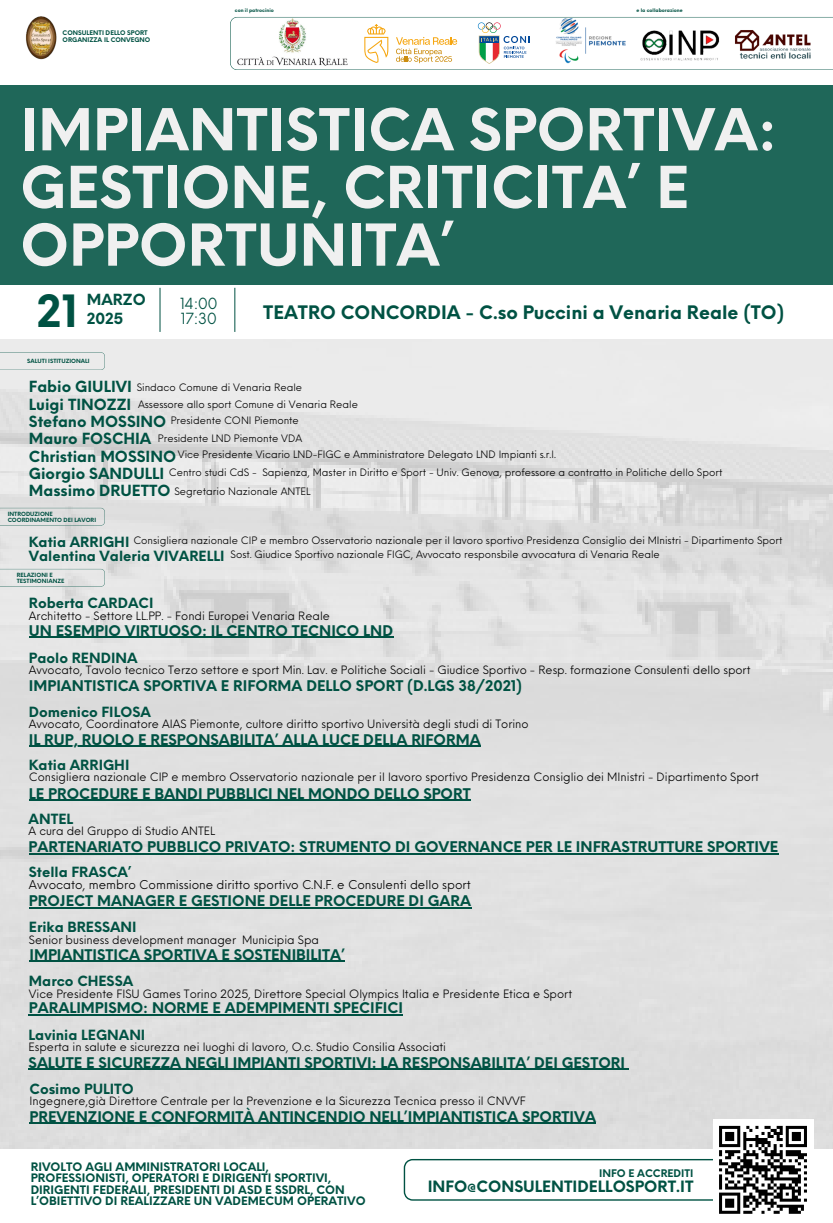
<style>
.page{position:relative;width:833px;height:1223px;background:#fff}
.page>*{position:absolute;margin:0;border:0;box-sizing:border-box;transform-origin:0 0}
.t1{font:700 56.31px/57.6px "Neue Einstellung";color:#f0f0f0}
.t2{font:700 43.38px "Neue Einstellung";color:#005243}
.t3{font:700 18.12px "Neue Einstellung";color:#005243}
.t4{font:700 15.25px "Neue Einstellung";color:#005243}
.t5{font:700 15px/17.4px "Neue Einstellung";color:#005243}
.t6{font:15px/15px "Neue Einstellung";color:#005243}
.t7{font:700 14.38px "Neue Einstellung";color:#005243}
.t8{font:700 13.75px/14.1px "Neue Einstellung";color:#005243}
.t9{font:11.88px "Neue Einstellung";color:#000}
.t10{font:700 11.44px/11.5px "Neue Einstellung";color:#005243}
.t11{font:11.25px "Neue Einstellung";color:#000}
.t12{font:700 10.25px "Neue Einstellung";color:#005243}
.t13{font:10px "Neue Einstellung";color:#000}
.t14{font:700 6.25px/6.1px "Neue Einstellung";color:#005243}
.t15{font:700 5.62px/6.1px "Neue Einstellung";color:#005243}
.t16{font:700 4.81px "Neue Einstellung";color:#005243}
</style>
<div class="page">
<div style="left:0;top:85px;width:832px;height:200px;background:#1f6759"></div>
<div style="left:0;top:339px;width:832px;height:883px;background:#e0e0e0"></div>
<hr style="left:160px;top:288px;width:1px;height:44px;background:#005243">
<hr style="left:234px;top:288px;width:1px;height:44px;background:#005243">
<div style="left:0;top:1149px;width:832px;height:73px;background:#fff"></div>
<div style="left:713px;top:1119px;width:100px;height:100px;background:#fff"></div>
<svg style="left:404px;top:1125px;width:403px;height:89px"></svg>
<img style="left:26px;top:16px;width:31px;height:44px">
<svg style="left:0;top:352px;width:105px;height:18px"></svg>
<svg style="left:0;top:569px;width:105px;height:17px"></svg>
<svg style="left:0;top:508px;width:105px;height:17px"></svg>
<svg style="left:230px;top:17px;width:602px;height:53px"></svg>
<hr style="left:29px;top:745px;width:451px;height:2px;background:#005243">
<hr style="left:29px;top:799px;width:441px;height:2px;background:#005243">
<hr style="left:29px;top:1068px;width:596px;height:1px;background:#005243">
<hr style="left:29px;top:853px;width:749px;height:1px;background:#005243">
<hr style="left:29px;top:906px;width:442px;height:2px;background:#005243">
<hr style="left:29px;top:1014px;width:374px;height:1px;background:#005243">
<hr style="left:29px;top:637px;width:364px;height:1px;background:#005243">
<hr style="left:29px;top:960px;width:316px;height:2px;background:#005243">
<hr style="left:30px;top:1122px;width:566px;height:2px;background:#005243">
<p class="t14" style="left:63px;top:30px;width:89px">CONSULENTI DELLO SPORT<br>ORGANIZZA IL CONVEGNO</p>
<h1 class="t16" style="left:235px;top:6px;width:41px">con il patrocinio</h1>
<p class="t16" style="left:636px;top:6px;width:48px">e la collaborazione</p>
<p class="t1" style="left:20px;top:96px;width:758px">IMPIANTISTICA SPORTIVA:<br>GESTIONE, CRITICITA’ E<br>OPPORTUNITA’</p>
<p class="t2" style="left:36px;top:272px;width:42px">21</p>
<p class="t5" style="left:87px;top:290px;width:60px">MARZO</p>
<p class="t5" style="left:87px;top:308px;width:38px">2025</p>
<p class="t6" style="left:180px;top:294px;width:39px">14:00<br>17:30</p>
<p class="t3" style="left:263px;top:296px;width:522px">TEATRO CONCORDIA - C.so Puccini a Venaria Reale (TO)</p>
<p class="t15" style="left:27px;top:357px;width:64px">SALUTI ISTITUZIONALI</p>
<p class="t5" style="left:29px;top:377px;width:149px">Fabio GIULIVI<br>Luigi TINOZZI<br>Stefano MOSSINO<br>Mauro FOSCHIA<br>Christian MOSSINO<br>Giorgio SANDULLI<br>Massimo DRUETTO</p>
<h3 class="t13" style="left:137px;top:378px;width:167px">Sindaco Comune di Venaria Reale</h3>
<p class="t13" style="left:138px;top:395px;width:221px">Assessore allo sport Comune di Venaria Reale</p>
<p class="t13" style="left:171px;top:412px;width:130px">Presidente CONI Piemonte</p>
<h3 class="t13" style="left:158px;top:429px;width:146px">Presidente LND Piemonte VDA</h3>
<p class="t13" style="left:178px;top:446px;width:379px">Vice Presidente Vicario LND-FIGC e Amministratore Delegato LND Impianti s.r.l.</p>
<h3 class="t13" style="left:169px;top:464px;width:555px">Centro studi CdS - Sapienza, Master in Diritto e Sport - Univ. Genova, professore a contratto in Politiche dello Sport</h3>
<p class="t13" style="left:174px;top:482px;width:138px">Segretario Nazionale ANTEL</p>
<p class="t15" style="left:8px;top:510px;width:47px">INTRODUZIONE</p>
<h3 class="t15" style="left:8px;top:516px;width:90px">COORDINAMENTO DEI LAVORI</h3>
<p class="t13" style="left:133px;top:531px;width:650px">Consigliera nazionale CIP e membro Osservatorio nazionale per il lavoro sportivo Presidenza Consiglio dei MInistri - Dipartimento Sport</p>
<p class="t13" style="left:230px;top:546px;width:431px">Sost. Giudice Sportivo nazionale FIGC, Avvocato responsbile avvocatura di Venaria Reale</p>
<p class="t8" style="left:29px;top:533px;width:197px">Katia ARRIGHI<br>Valentina Valeria VIVARELLI</p>
<p class="t15" style="left:17px;top:571px;width:49px">RELAZIONI E<br>TESTIMONIANZE</p>
<p class="t8" style="left:29px;top:594px;width:126px">Roberta CARDACI</p>
<p class="t11" style="left:29px;top:605px;width:302px">Architetto - Settore LL.PP. - Fondi Europei Venaria Reale</p>
<h3 class="t7" style="left:29px;top:617px;width:365px">UN ESEMPIO VIRTUOSO: IL CENTRO TECNICO LND</h3>
<p class="t8" style="left:29px;top:649px;width:110px">Paolo RENDINA</p>
<p class="t11" style="left:29px;top:659px;width:723px">Avvocato, Tavolo tecnico Terzo settore e sport Min. Lav. e Politiche Sociali - Giudice Sportivo - Resp. formazione Consulenti dello sport</p>
<h3 class="t7" style="left:29px;top:672px;width:495px">IMPIANTISTICA SPORTIVA E RIFORMA DELLO SPORT (D.LGS 38/2021)</h3>
<h5 class="t7" style="left:29px;top:726px;width:453px">IL RUP, RUOLO E RESPONSABILITA’ ALLA LUCE DELLA RIFORMA</h5>
<h4 class="t8" style="left:29px;top:703px;width:123px">Domenico FILOSA</h4>
<p class="t11" style="left:29px;top:714px;width:501px">Avvocato, Coordinatore AIAS Piemonte, cultore diritto sportivo Università degli studi di Torino</p>
<p class="t8" style="left:29px;top:756px;width:102px">Katia ARRIGHI</p>
<h4 class="t11" style="left:29px;top:767px;width:731px">Consigliera nazionale CIP e membro Osservatorio nazionale per il lavoro sportivo Presidenza Consiglio dei MInistri - Dipartimento Sport</h4>
<h2 class="t7" style="left:29px;top:780px;width:443px">LE PROCEDURE E BANDI PUBBLICI NEL MONDO DELLO SPORT</h2>
<p class="t8" style="left:29px;top:810px;width:46px">ANTEL</p>
<p class="t11" style="left:29px;top:821px;width:188px">A cura del Gruppo di Studio ANTEL</p>
<p class="t7" style="left:29px;top:834px;width:751px">PARTENARIATO PUBBLICO PRIVATO: STRUMENTO DI GOVERNANCE PER LE INFRASTRUTTURE SPORTIVE</p>
<p class="t8" style="left:29px;top:864px;width:104px">Stella FRASCA’</p>
<p class="t9" style="left:29px;top:874px;width:443px">Avvocato, membro Commissione diritto sportivo C.N.F. e Consulenti dello sport</p>
<h4 class="t7" style="left:29px;top:887px;width:443px">PROJECT MANAGER E GESTIONE DELLE PROCEDURE DI GARA</h4>
<p class="t8" style="left:29px;top:918px;width:109px">Erika BRESSANI</p>
<p class="t11" style="left:29px;top:929px;width:292px">Senior business development manager Municipia Spa</p>
<h3 class="t7" style="left:29px;top:941px;width:317px">IMPIANTISTICA SPORTIVA E SOSTENIBILITA’</h3>
<p class="t8" style="left:29px;top:972px;width:106px">Marco CHESSA</p>
<p class="t11" style="left:29px;top:983px;width:544px">Vice Presidente FISU Games Torino 2025, Direttore Special Olympics Italia e Presidente Etica e Sport</p>
<p class="t7" style="left:29px;top:995px;width:375px">PARALIMPISMO: NORME E ADEMPIMENTI SPECIFICI</p>
<p class="t8" style="left:29px;top:1026px;width:118px">Lavinia LEGNANI</p>
<p class="t11" style="left:29px;top:1036px;width:419px">Esperta in salute e sicurezza nei luoghi di lavoro, O.c. Studio Consilia Associati</p>
<p class="t7" style="left:29px;top:1049px;width:598px">SALUTE E SICUREZZA NEGLI IMPIANTI SPORTIVI: LA RESPONSABILITA’ DEI GESTORI</p>
<p class="t8" style="left:30px;top:1080px;width:106px">Cosimo PULITO</p>
<p class="t11" style="left:30px;top:1090px;width:497px">Ingegnere,già Direttore Centrale per la Prevenzione e la Sicurezza Tecnica presso il CNVVF</p>
<h3 class="t7" style="left:30px;top:1103px;width:568px">PREVENZIONE E CONFORMITÀ ANTINCENDIO NELL’IMPIANTISTICA SPORTIVA</h3>
<p class="t10" style="left:31px;top:1159px;width:336px">RIVOLTO AGLI AMMINISTRATORI LOCALI, PROFESSIONISTI, OPERATORI E DIRIGENTI SPORTIVI, DIRIGENTI FEDERALI, PRESIDENTI DI ASD E SSDRL, CON L’OBIETTIVO DI REALIZZARE UN VADEMECUM OPERATIVO</p>
<p class="t12" style="left:599px;top:1163px;width:96px">INFO E ACCREDITI</p>
<p class="t4" style="left:427px;top:1172px;width:267px">INFO@CONSULENTIDELLOSPORT.IT</p>
</div>
